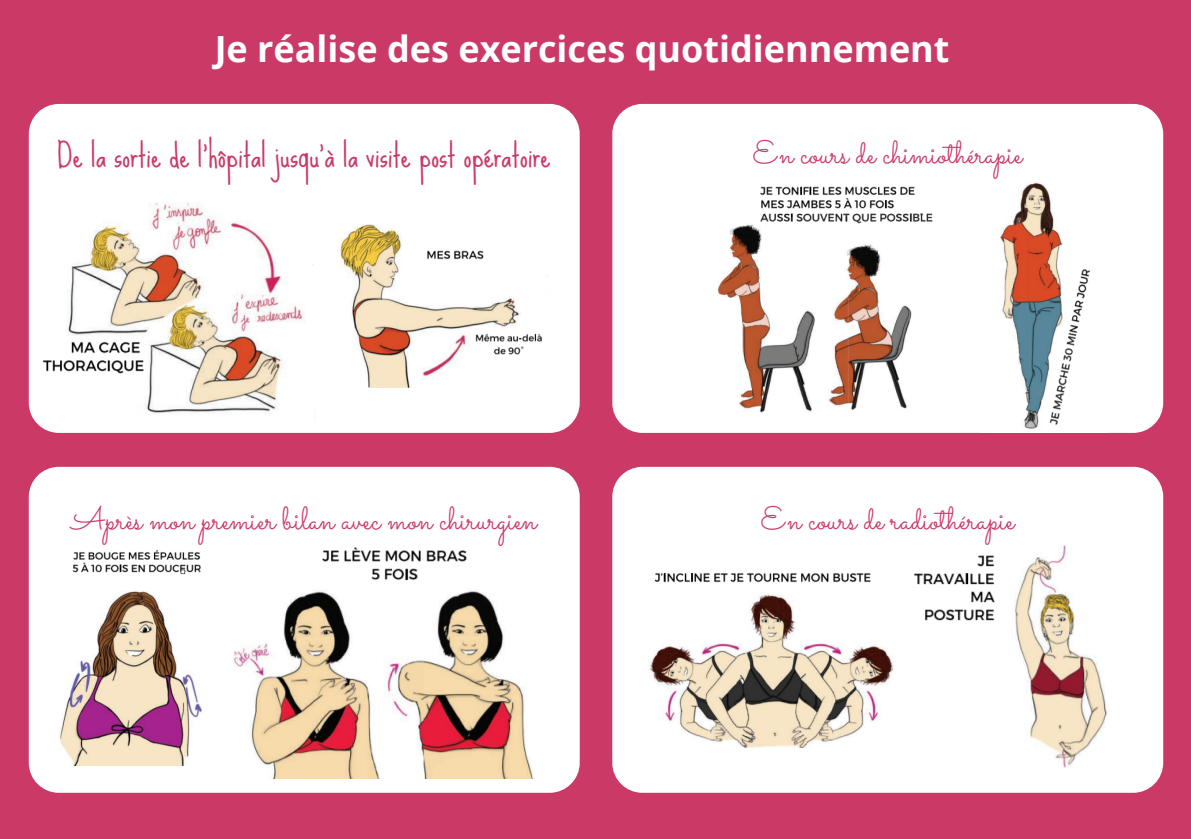
<style>
.page{position:relative;width:1191px;height:839px;background:#fff}
.page>*{position:absolute;margin:0;border:0;box-sizing:border-box;transform-origin:0 0}
.t1{font:700 36px "Open Sans";color:#fff}
.t2{font:32px "Sacramento";color:#cb3967}
.t3{font:32px "Sue Ellen Francisco";color:#cb3967}
</style>
<div class="page">
<div style="left:0;top:0;width:1191px;height:838px;background:#cb3967"></div>
<div style="left:29px;top:104px;width:551px;height:329px;background:#fff;border-radius:30px"></div>
<div style="left:29px;top:467px;width:551px;height:325px;background:#fff;border-radius:30px"></div>
<div style="left:612px;top:104px;width:551px;height:329px;background:#fff;border-radius:30px"></div>
<div style="left:612px;top:467px;width:551px;height:325px;background:#fff;border-radius:30px"></div>
<img style="left:44px;top:202px;width:270px;height:211px">
<img style="left:340px;top:224px;width:202px;height:164px">
<img style="left:60px;top:550px;width:142px;height:216px">
<img style="left:234px;top:547px;width:300px;height:231px">
<img style="left:718px;top:186px;width:215px;height:227px">
<img style="left:1000px;top:182px;width:90px;height:247px">
<img style="left:650px;top:572px;width:244px;height:175px">
<img style="left:914px;top:545px;width:193px;height:223px">
<p class="t1" style="left:215px;top:24px;width:736px">Je réalise des exercices quotidiennement</p>
<p class="t3" style="left:57px;top:137px;width:495px">De la sortie de l'hôpital jusqu'à la visite post opératoire</p>
<p class="t2" style="left:71px;top:499px;width:467px">Après mon premier bilan avec mon chirurgien</p>
<p class="t2" style="left:753px;top:133px;width:271px">En cours de chimiothérapie</p>
<p class="t2" style="left:761px;top:499px;width:255px">En cours de radiothérapie</p>
</div>
